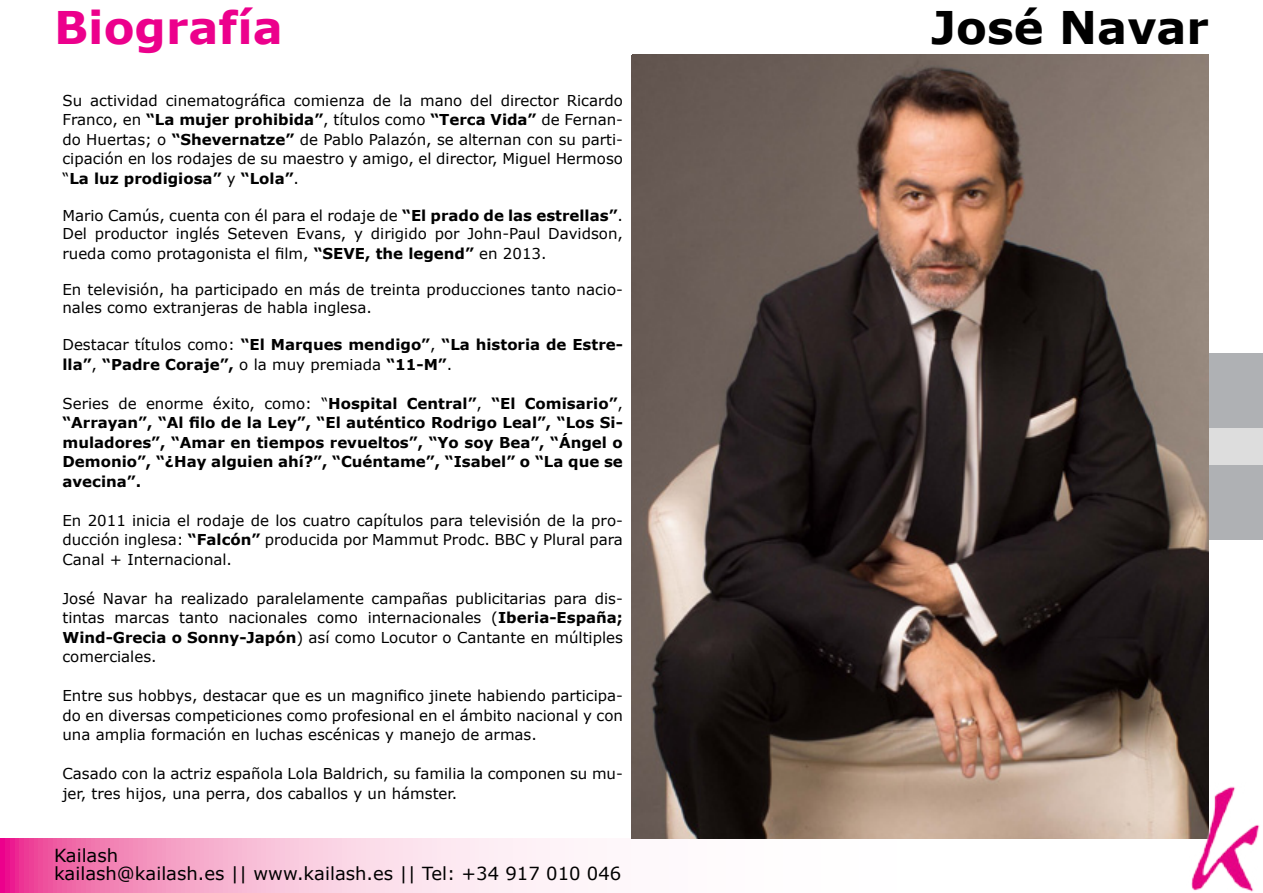
<style>
.page{position:relative;width:1263px;height:893px;background:#fff}
.page>*{position:absolute;margin:0;border:0;box-sizing:border-box;transform-origin:0 0}
.t1{font:700 45px "Verdana";color:#000}
.t2{font:700 45px "Verdana";color:#ec008c}
.t3{font:18px/18px "Verdana";color:#000}
.t4{font:15px/19.5px "Verdana";color:#000;text-align:justify}
.t5{font:700 15px/19.5px "Verdana";color:#000}
.s1{font-weight:700}
.s2{font-weight:400}
</style>
<div class="page">
<svg style="left:0;top:839px;width:574px;height:54px;background:#f7b3d3"></svg>
<div style="left:631px;top:353px;width:632px;height:187px;background:#afb1b4"></div>
<div style="left:1186px;top:428px;width:77px;height:37px;background:#ddd"></div>
<img style="left:631px;top:54px;width:578px;height:785px">
<img style="left:1186px;top:782px;width:74px;height:110px">
<h1 class="t2" style="left:54px;top:-1px;width:230px">Biografía</h1>
<p class="t4" style="left:62px;top:90px;width:562px">Su actividad cinematográfica comienza de la mano del director Ricardo Franco, en <span class="s1">“La mujer prohibida”</span>, títulos como <span class="s1">“Terca Vida”</span> de Fernan&shy;do Huertas; o <span class="s1">“Shevernatze”</span> de Pablo Palazón, se alternan con su parti&shy;cipación en los rodajes de su maestro y amigo, el director, Miguel Hermoso “<span class="s1">La luz prodigiosa”</span> y <span class="s1">“Lola”</span>.</p>
<p class="t4" style="left:62px;top:206px;width:562px;line-height:18px">Mario Camús, cuenta con él para el rodaje de <span class="s1">“El prado de las estrellas”</span>.<br>Del productor inglés Seteven Evans, y dirigido por John-Paul Davidson,</p>
<p class="t4" style="left:62px;top:243px;width:486px">rueda como protagonista el film, <span class="s1">“SEVE, the legend”</span> en 2013.</p>
<p class="t4" style="left:62px;top:280px;width:562px;line-height:18px">En televisión, ha participado en más de treinta producciones tanto nacio&shy;nales como extranjeras de habla inglesa.</p>
<p class="t5" style="left:62px;top:335px;width:562px"><span class="s2">Destacar títulos como:</span> “El Marques mendigo”<span class="s2">,</span> “La historia de Estre&shy;lla”<span class="s2">,</span> “Padre Coraje”, <span class="s2">o la muy premiada</span> “11-M”<span class="s2">.</span></p>
<p class="t5" style="left:62px;top:393px;width:562px;text-align:justify"><span class="s2">Series de enorme éxito, como: “</span>Hospital Central”<span class="s2">,</span> “El Comisario”<span class="s2">, </span>“Arrayan”, “Al filo de la Ley”, “El auténtico Rodrigo Leal”, “Los Si&shy;muladores”, “Amar en tiempos revueltos”, “Yo soy Bea”, “Ángel o Demonio”, “¿Hay alguien ahí?”, “Cuéntame”, “Isabel” o “La que se avecina”.</p>
<p class="t4" style="left:62px;top:510px;width:562px">En 2011 inicia el rodaje de los cuatro capítulos para televisión de la pro&shy;ducción inglesa: <span class="s1">“Falcón”</span> producida por Mammut Prodc. BBC y Plural para Canal + Internacional.</p>
<p class="t4" style="left:62px;top:588px;width:562px">José Navar ha realizado paralelamente campañas publicitarias para dis&shy;tintas marcas tanto nacionales como internacionales (<span class="s1">Iberia-España; Wind-Grecia o Sonny-Japón</span>) así como Locutor o Cantante en múltiples comerciales.</p>
<p class="t4" style="left:62px;top:685px;width:562px">Entre sus hobbys, destacar que es un magnifico jinete habiendo participa&shy;do en diversas competiciones como profesional en el ámbito nacional y con una amplia formación en luchas escénicas y manejo de armas.</p>
<p class="t4" style="left:62px;top:763px;width:562px">Casado con la actriz española Lola Baldrich, su familia la componen su mu&shy;jer, tres hijos, una perra, dos caballos y un hámster.</p>
<p class="t3" style="left:54px;top:845px;width:569px">Kailash<br>kailash@kailash.es || www.kailash.es || Tel: +34 917 010 046</p>
<h1 class="t1" style="left:931px;top:-1px;width:279px">José Navar</h1>
</div>
